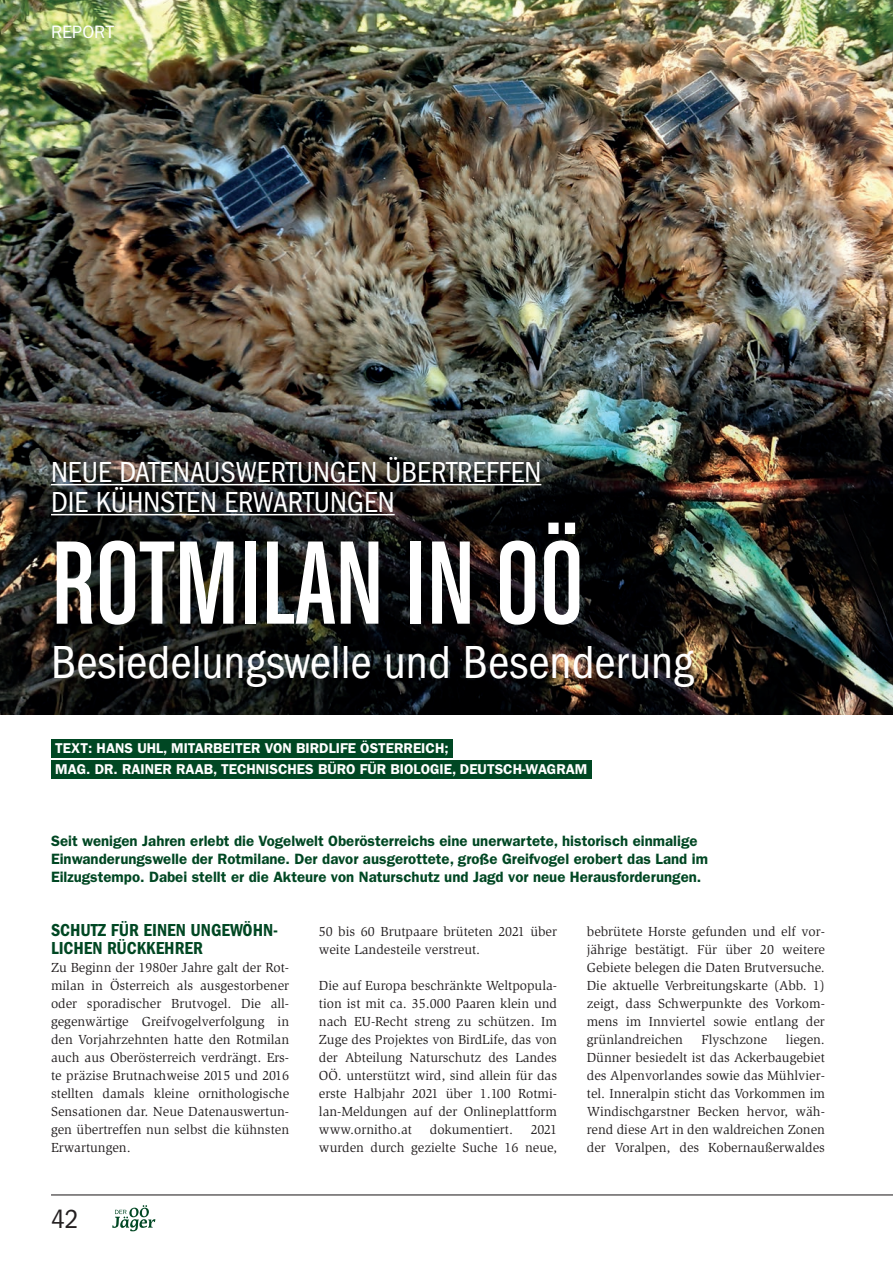
<style>
.page{position:relative;width:893px;height:1263px;background:#fff}
.page>*{position:absolute;margin:0;border:0;box-sizing:border-box;transform-origin:0 0}
.t1{font:126px "Chalet Comprime Cologne Sixty";color:#fff}
.t2{font:condensed 48px "ITC Franklin Gothic Std";color:#fff}
.t3{font:condensed 30px/30px "ITC Franklin Gothic Std";color:#fff}
.t4{font:condensed 27px "Franklin Gothic LT";color:#231f20}
.t5{font:18px/18px "ITC Franklin Gothic Std Dm Cd";color:#004723}
.t6{font:18px "ITC Franklin Gothic Std";color:#fff}
.t7{font:600 15px/18px "ITC Franklin Gothic Std";color:#004723}
.t8{font:600 14.25px/21px "ITC Franklin Gothic Std";color:#fff}
.t9{font:13.5px/18px "Slimbach LT";color:#231f20;text-align:justify}
</style>
<div class="page">
<svg style="left:112px;top:1205px;width:43px;height:26px"></svg>
<img style="left:0;top:0;width:893px;height:714px">
<div style="left:51px;top:739px;width:402px;height:19px;background:#004723"></div>
<div style="left:51px;top:760px;width:541px;height:19px;background:#004723"></div>
<hr style="left:51px;top:484px;width:490px;height:1px;background:#fff">
<hr style="left:51px;top:514px;width:344px;height:1px;background:#fff">
<hr style="left:51px;top:1194px;width:842px;height:1px;background:#231f20">
<h3 class="t6" style="left:51px;top:21px;width:65px">REPORT</h3>
<h3 class="t3" style="left:51px;top:457px;width:492px">NEUE DATENAUSWERTUNGEN ÜBERTREFFEN<br>DIE KÜHNSTEN ERWARTUNGEN</h3>
<h1 class="t1" style="left:51px;top:513px;width:534px">ROTMILAN IN OÖ</h1>
<h2 class="t2" style="left:51px;top:635px;width:644px">Besiedelungswelle und Besenderung</h2>
<p class="t8" style="left:55px;top:738px;width:534px">TEXT: HANS UHL, MITARBEITER VON BIRDLIFE ÖSTERREICH;<br>MAG. DR. RAINER RAAB, TECHNISCHES BÜRO FÜR BIOLOGIE, DEUTSCH-WAGRAM</p>
<p class="t7" style="left:51px;top:831px;width:658px">Seit wenigen Jahren erlebt die Vogelwelt Oberösterreichs eine unerwartete, historisch einmalige<br>Einwanderungswelle der Rotmilane. Der davor ausgerottete, große Greifvogel erobert das Land im<br>Eilzugstempo. Dabei stellt er die Akteure von Naturschutz und Jagd vor neue Herausforderungen.</p>
<h3 class="t5" style="left:51px;top:921px;width:229px">SCHUTZ FÜR EINEN UNGEWÖHN-<br>LICHEN RÜCKKEHRER</h3>
<p class="t9" style="left:51px;top:958px;width:240px">Zu Beginn der 1980er Jahre galt der Rot&shy;milan in Österreich als ausgestorbener oder sporadischer Brutvogel. Die all&shy;gegenwärtige Greifvogelverfolgung in den Vorjahrzehnten hatte den Rotmilan auch aus Oberösterreich verdrängt. Ers&shy;te präzise Brutnachweise 2015 und 2016 stellten damals kleine ornithologische Sensationen dar. Neue Datenauswertun&shy;gen übertreffen nun selbst die kühnsten Erwartungen.</p>
<h3 class="t4" style="left:51px;top:1203px;width:29px">42</h3>
<p class="t9" style="left:319px;top:922px;width:240px">50 bis 60 Brutpaare brüteten 2021 über weite Landesteile verstreut.</p>
<p class="t9" style="left:319px;top:976px;width:240px">Die auf Europa beschränkte Weltpopula&shy;tion ist mit ca. 35.000 Paaren klein und nach EU-Recht streng zu schützen. Im Zuge des Projektes von BirdLife, das von der Abteilung Naturschutz des Landes OÖ. unterstützt wird, sind allein für das erste Halbjahr 2021 über 1.100 Rotmi&shy;lan-Meldungen auf der Onlineplattform www.ornitho.at</p>
<p class="t9" style="left:430px;top:1120px;width:85px">dokumentiert.</p>
<p class="t9" style="left:319px;top:1120px;width:240px;text-align:right">2021<br>wurden durch gezielte Suche 16 neue,</p>
<p class="t9" style="left:587px;top:922px;width:240px">bebrütete Horste gefunden und elf vor&shy;jährige bestätigt. Für über 20 weitere Gebiete belegen die Daten Brutversuche.<br>Die aktuelle Verbreitungskarte (Abb. 1) zeigt, dass Schwerpunkte des Vorkom&shy;mens im Innviertel sowie entlang der grünlandreichen</p>
<p class="t9" style="left:587px;top:1030px;width:240px;text-indent:199px">liegen.<br>Dünner besiedelt ist das Ackerbaugebiet des Alpenvorlandes sowie das Mühlvier&shy;tel. Inneralpin sticht das Vorkommen im Windischgarstner Becken hervor, wäh&shy;rend diese Art in den waldreichen Zonen der Voralpen, des Kobernaußerwaldes</p>
<p class="t9" style="left:702px;top:1030px;width:67px">Flyschzone</p>
</div>
